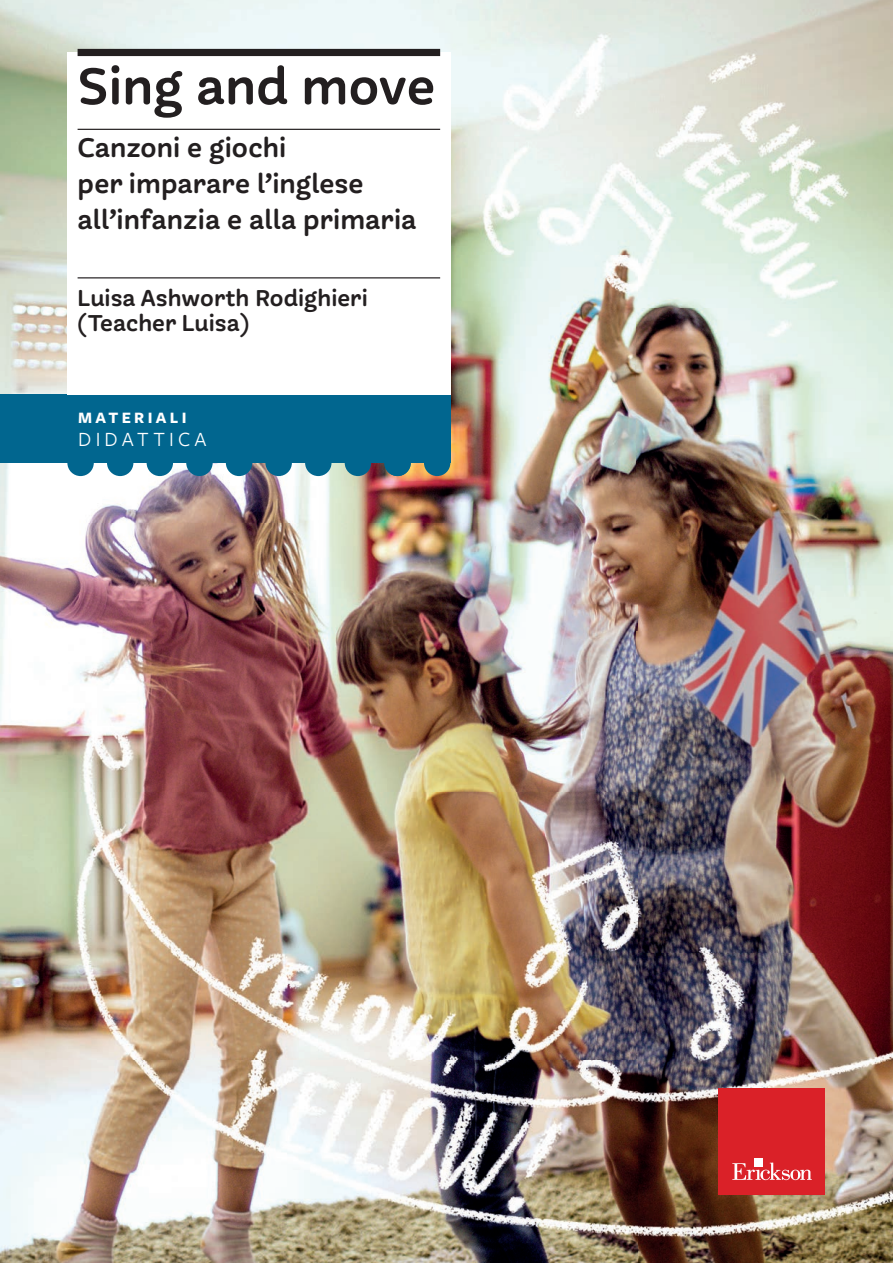
<style>
.page{position:relative;width:893px;height:1263px;background:#fff}
.page>*{position:absolute;margin:0;border:0;box-sizing:border-box;transform-origin:0 0}
.t1{font:57px "Freight Round Pro Semi";color:#231f20}
.t2{font:30px/36px "Freight Round Pro Semi";color:#231f20}
.t3{font:25.5px/25.5px "Freight Round Pro Semi";color:#231f20}
.t4{font:21px "Freight Sans Pro";letter-spacing:.2em;color:#fff}
.t5{font:700 16.5px "Freight Sans Pro";letter-spacing:.2em;color:#fff}
</style>
<div class="page">
<img style="left:0;top:0;width:893px;height:1263px">
<div style="left:0;top:395px;width:450px;height:68px;background:#01668f"></div>
<svg style="left:345px;top:463px;width:26px;height:13px"></svg>
<svg style="left:305px;top:463px;width:26px;height:13px"></svg>
<svg style="left:265px;top:463px;width:27px;height:13px"></svg>
<svg style="left:226px;top:463px;width:26px;height:13px"></svg>
<svg style="left:186px;top:463px;width:27px;height:13px"></svg>
<svg style="left:147px;top:463px;width:26px;height:13px"></svg>
<svg style="left:107px;top:463px;width:26px;height:13px"></svg>
<svg style="left:67px;top:463px;width:27px;height:13px"></svg>
<svg style="left:424px;top:463px;width:26px;height:13px"></svg>
<svg style="left:384px;top:463px;width:27px;height:13px"></svg>
<div style="left:719px;top:1088px;width:106px;height:107px;background:#da2128"></div>
<svg style="left:732px;top:1162px;width:80px;height:18px"></svg>
<div style="left:754px;top:1158px;width:8px;height:9px;background:#fff"></div>
<div style="left:67px;top:52px;width:383px;height:343px;background:#fff"></div>
<div style="left:78px;top:49px;width:362px;height:7px;background:#231f20"></div>
<hr style="left:78px;top:129px;width:362px;height:1px;background:#231f20">
<hr style="left:78px;top:277px;width:362px;height:1px;background:#231f20">
<h1 class="t1" style="left:78px;top:51px;width:359px">Sing and move</h1>
<p class="t2" style="left:78px;top:130px;width:340px">Canzoni e giochi<br>per imparare l’inglese all’infanzia e alla primaria</p>
<p class="t3" style="left:78px;top:285px;width:292px">Luisa Ashworth Rodighieri (Teacher Luisa)</p>
<p class="t5" style="left:78px;top:406px;width:110px">MATERIALI</p>
<p class="t4" style="left:78px;top:425px;width:130px">DIDATTICA</p>
</div>
